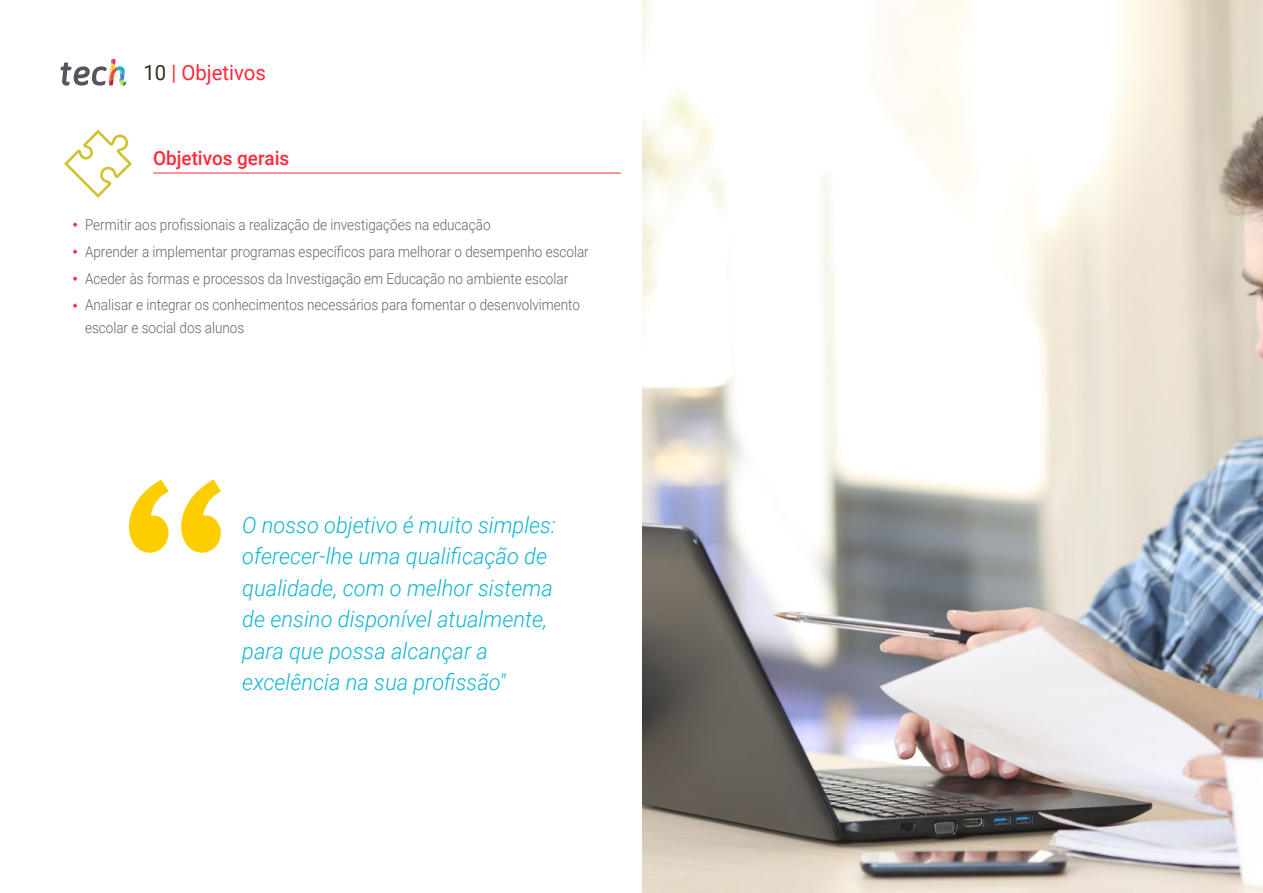
<style>
.page{position:relative;width:1263px;height:893px;background:#fff}
.page>*{position:absolute;margin:0;border:0;box-sizing:border-box;transform-origin:0 0}
.t1{font:italic 300 22.5px/31.5px "Roboto";color:#0fb6cf}
.t2{font:21px "Roboto";color:#ff293a}
.t3{font:500 19.5px "Roboto";color:#ff293a}
.t4{font:300 15px/26.7px "Roboto";color:#61646a;scale:.9 1}
.s1{color:#312e20}
</style>
<div class="page">
<hr style="left:153px;top:173px;width:468px;height:1px;background:#ff293a">
<svg style="left:64px;top:130px;width:68px;height:68px"></svg>
<img style="left:642px;top:0;width:621px;height:893px">
<svg style="left:129px;top:479px;width:92px;height:74px"></svg>
<svg style="left:61px;top:59px;width:65px;height:27px"></svg>
<h2 class="t2" style="left:144px;top:57px;width:124px"><span class="s1">10</span> | Objetivos</h2>
<h3 class="t3" style="left:153px;top:144px;width:138px">Objetivos gerais</h3>
<p class="t4" style="left:85px;top:211px;width:561px">Permitir aos profissionais a realização de investigações na educação<br>Aprender a implementar programas específicos para melhorar o desempenho escolar Aceder às formas e processos da Investigação em Educação no ambiente escolar Analisar e integrar os conhecimentos necessários para fomentar o desenvolvimento</p>
<p class="t4" style="left:85px;top:314px;width:178px">escolar e social dos alunos</p>
<h1 class="t1" style="left:242px;top:508px;width:315px">O nosso objetivo é muito simples: oferecer-lhe uma qualificação de qualidade, com o melhor sistema de ensino disponível atualmente, para que possa alcançar a excelência na sua profissão"</h1>
</div>
